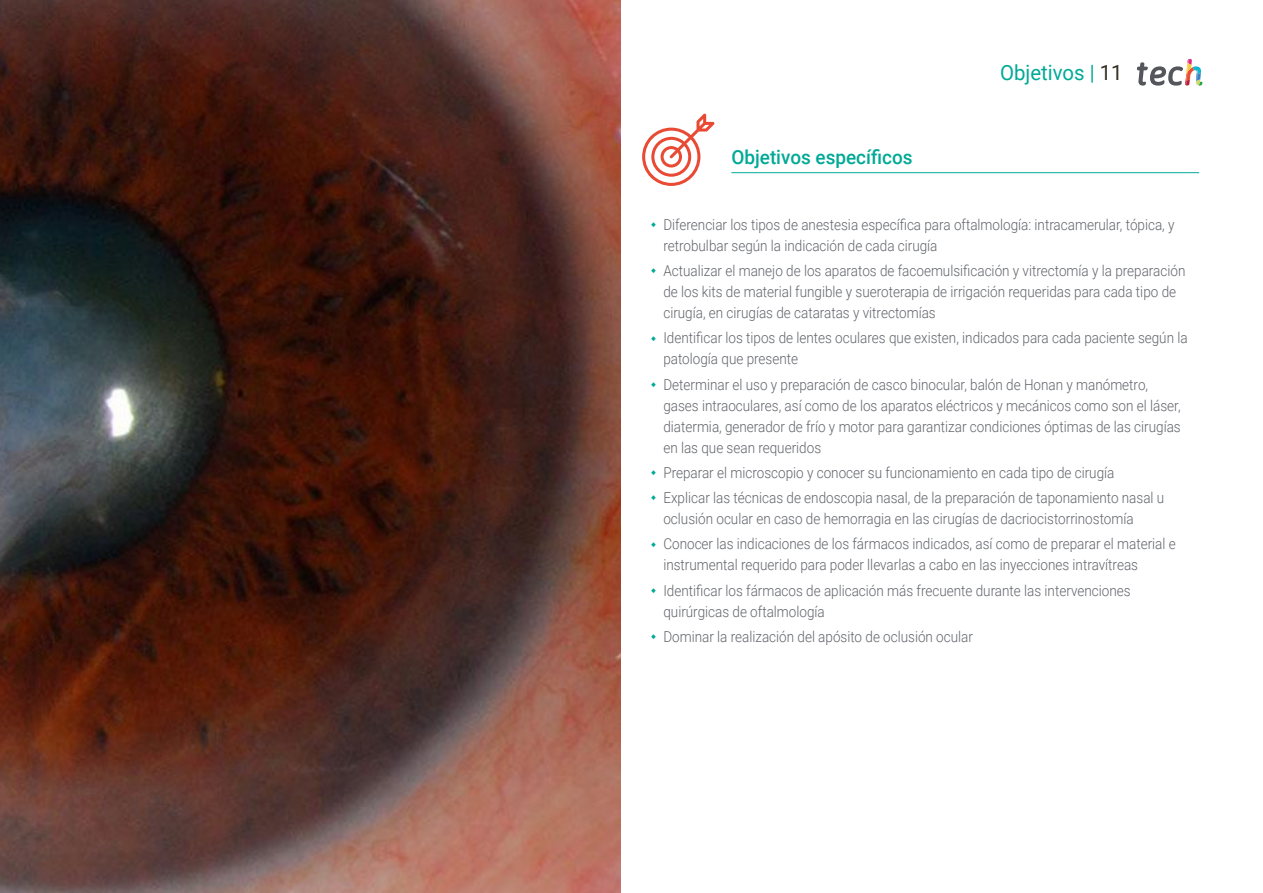
<style>
.page{position:relative;width:1263px;height:893px;background:#fff}
.page>*{position:absolute;margin:0;border:0;box-sizing:border-box;transform-origin:0 0}
.t1{font:21px "Roboto";color:#00a996}
.t2{font:500 19.5px "Roboto";color:#00a996}
.t3{font:300 15px/21px "Roboto";color:#61646a;scale:.9 1}
.s1{color:#00aa97}
.s2{color:#312e20}
</style>
<div class="page">
<img style="left:0;top:0;width:621px;height:893px">
<svg style="left:1137px;top:59px;width:65px;height:27px"></svg>
<hr style="left:731px;top:172px;width:468px;height:1px;background:#00a996">
<svg style="left:642px;top:114px;width:72px;height:72px"></svg>
<h2 class="t2" style="left:731px;top:144px;width:183px">Objetivos específicos</h2>
<h1 class="t1" style="left:1000px;top:57px;width:124px">Objeti<span class="s1">vos |</span> <span class="s2">11</span></h1>
<p class="t3" style="left:663px;top:213px;width:569px">Diferenciar los tipos de anestesia específica para oftalmología: intracamerular, tópica, y retrobulbar según la indicación de cada cirugía</p>
<p class="t3" style="left:663px;top:260px;width:581px">Actualizar el manejo de los aparatos de facoemulsificación y vitrectomía y la preparación de los kits de material fungible y sueroterapia de irrigación requeridas para cada tipo de cirugía, en cirugías de cataratas y vitrectomías</p>
<p class="t3" style="left:663px;top:327px;width:584px">Identificar los tipos de lentes oculares que existen, indicados para cada paciente según la patología que presente</p>
<p class="t3" style="left:663px;top:373px;width:576px">Determinar el uso y preparación de casco binocular, balón de Honan y manómetro, gases intraoculares, así como de los aparatos eléctricos y mecánicos como son el láser, diatermia, generador de frío y motor para garantizar condiciones óptimas de las cirugías en las que sean requeridos</p>
<p class="t3" style="left:663px;top:459px;width:558px;line-height:25.2px">Preparar el microscopio y conocer su funcionamiento en cada tipo de cirugía<br>Explicar las técnicas de endoscopia nasal, de la preparación de taponamiento nasal u</p>
<p class="t3" style="left:663px;top:506px;width:571px;line-height:25.2px">oclusión ocular en caso de hemorragia en las cirugías de dacriocistorrinostomía<br>Conocer las indicaciones de los fármacos indicados, así como de preparar el material e</p>
<p class="t3" style="left:663px;top:552px;width:529px;line-height:25.2px">instrumental requerido para poder llevarlas a cabo en las inyecciones intravítreas<br>Identificar los fármacos de aplicación más frecuente durante las intervenciones</p>
<p class="t3" style="left:663px;top:598px;width:346px;line-height:25.2px">quirúrgicas de oftalmología<br>Dominar la realización del apósito de oclusión ocular</p>
</div>
